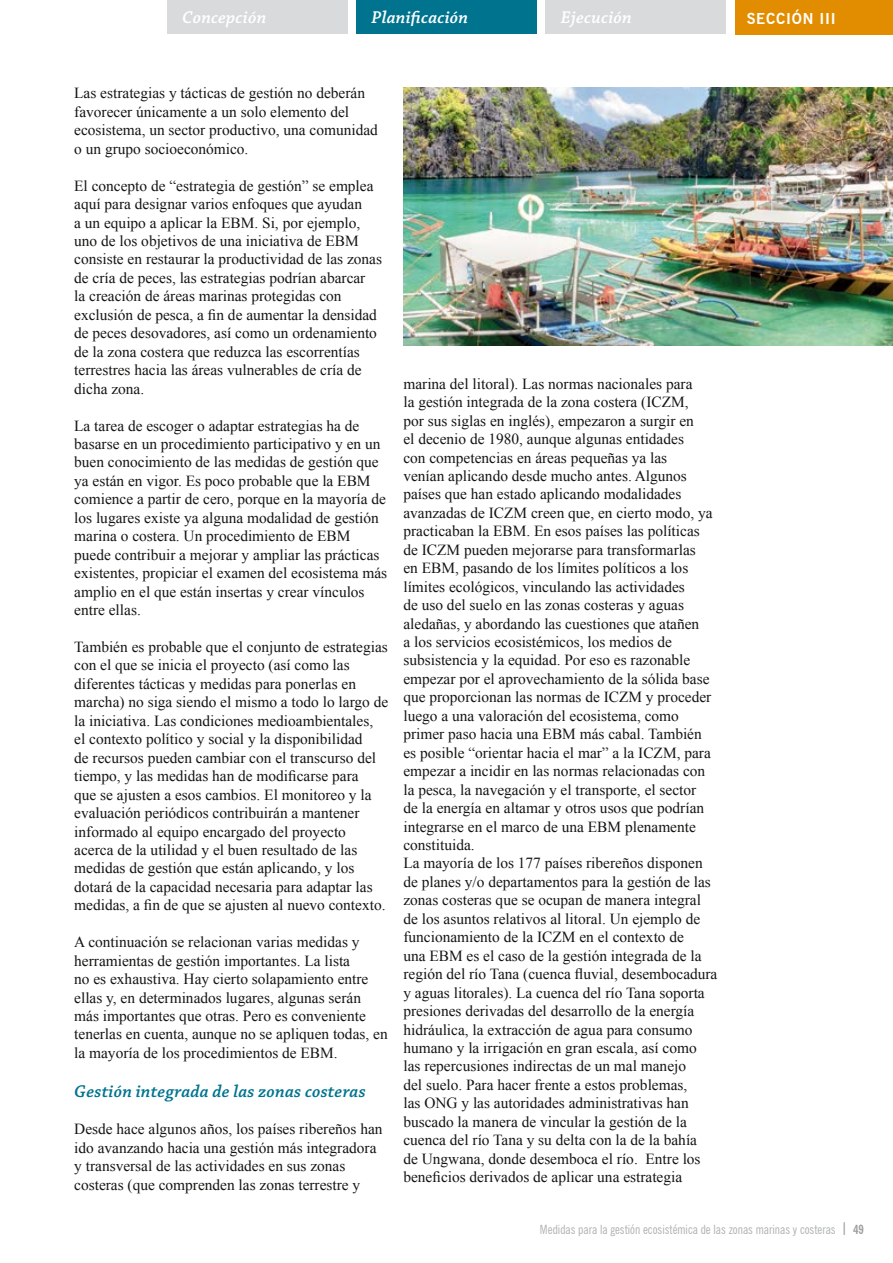
<style>
.page{position:relative;width:893px;height:1263px;background:#fff}
.page>*{position:absolute;margin:0;border:0;box-sizing:border-box;transform-origin:0 0}
._2nd_Tier_Title{font:italic 600 18px "Chaparral Pro";letter-spacing:.01em;color:#00748f}
.t1{font:italic 600 18px "Chaparral Pro";letter-spacing:.01em;color:#fff}
.Basic_Content_-_ES{font:15.3px/18.5px "Times New Roman";color:#151412}
.t2{font:700 15px "News Gothic BT";letter-spacing:.05em;color:#fff}
.t3{font:condensed 12.75px "News Gothic BT";color:#b0b2b4}
.s1{font-weight:700;color:#9c9d9f}
</style>
<div class="page">
<div style="left:735px;top:0;width:158px;height:34px;background:#e28d00"></div>
<div style="left:167px;top:0;width:180px;height:34px;background:#d8dadb"></div>
<div style="left:356px;top:0;width:180px;height:34px;background:#00748f"></div>
<div style="left:546px;top:0;width:180px;height:34px;background:#d8dadb"></div>
<img style="left:403px;top:88px;width:490px;height:257px">
<p class="t1" style="left:182px;top:7px;width:86px">Concepción</p>
<p class="t1" style="left:371px;top:7px;width:98px">Planificación</p>
<p class="t1" style="left:561px;top:7px;width:72px">Ejecución</p>
<p class="t2" style="left:747px;top:10px;width:90px">SECCIÓN III</p>
<p class="Basic_Content_-_ES" style="left:74px;top:84px;width:305px">Las estrategias y tácticas de gestión no deberán favorecer únicamente a un solo elemento del ecosistema, un sector productivo, una comunidad o un grupo socioeconómico.</p>
<p class="Basic_Content_-_ES" style="left:74px;top:176px;width:309px">El concepto de “estrategia de gestión” se emplea aquí para designar varios enfoques que ayudan<br>a un equipo a aplicar la EBM. Si, por ejemplo, uno de los objetivos de una iniciativa de EBM consiste en restaurar la productividad de las zonas de cría de peces, las estrategias podrían abarcar<br>la creación de áreas marinas protegidas con exclusión de pesca, a fin de aumentar la densidad de peces desovadores, así como un ordenamiento de la zona costera que reduzca las escorrentías terrestres hacia las áreas vulnerables de cría de dicha zona.</p>
<p class="Basic_Content_-_ES" style="left:74px;top:416px;width:314px">La tarea de escoger o adaptar estrategias ha de basarse en un procedimiento participativo y en un buen conocimiento de las medidas de gestión que ya están en vigor. Es poco probable que la EBM comience a partir de cero, porque en la mayoría de los lugares existe ya alguna modalidad de gestión marina o costera. Un procedimiento de EBM puede contribuir a mejorar y ampliar las prácticas existentes, propiciar el examen del ecosistema más amplio en el que están insertas y crear vínculos entre ellas.</p>
<p class="Basic_Content_-_ES" style="left:74px;top:637px;width:315px">También es probable que el conjunto de estrategias con el que se inicia el proyecto (así como las diferentes tácticas y medidas para ponerlas en marcha) no siga siendo el mismo a todo lo largo de la iniciativa. Las condiciones medioambientales,<br>el contexto político y social y la disponibilidad<br>de recursos pueden cambiar con el transcurso del tiempo, y las medidas han de modificarse para<br>que se ajusten a esos cambios. El monitoreo y la evaluación periódicos contribuirán a mantener informado al equipo encargado del proyecto acerca de la utilidad y el buen resultado de las medidas de gestión que están aplicando, y los dotará de la capacidad necesaria para adaptar las medidas, a fin de que se ajusten al nuevo contexto.</p>
<p class="Basic_Content_-_ES" style="left:74px;top:933px;width:315px">A continuación se relacionan varias medidas y herramientas de gestión importantes. La lista<br>no es exhaustiva. Hay cierto solapamiento entre ellas y, en determinados lugares, algunas serán más importantes que otras. Pero es conveniente tenerlas en cuenta, aunque no se apliquen todas, en la mayoría de los procedimientos de EBM.</p>
<p class="_2nd_Tier_Title" style="left:74px;top:1081px;width:293px">Gestión integrada de las zonas costeras</p>
<p class="Basic_Content_-_ES" style="left:74px;top:1120px;width:310px">Desde hace algunos años, los países ribereños han ido avanzando hacia una gestión más integradora y transversal de las actividades en sus zonas costeras (que comprenden las zonas terrestre y</p>
<p class="Basic_Content_-_ES" style="left:403px;top:374px;width:311px">marina del litoral). Las normas nacionales para<br>la gestión integrada de la zona costera (ICZM, por sus siglas en inglés), empezaron a surgir en<br>el decenio de 1980, aunque algunas entidades<br>con competencias en áreas pequeñas ya las<br>venían aplicando desde mucho antes. Algunos países que han estado aplicando modalidades avanzadas de ICZM creen que, en cierto modo, ya practicaban la EBM. En esos países las políticas de ICZM pueden mejorarse para transformarlas en EBM, pasando de los límites políticos a los límites ecológicos, vinculando las actividades<br>de uso del suelo en las zonas costeras y aguas aledañas, y abordando las cuestiones que atañen<br>a los servicios ecosistémicos, los medios de subsistencia y la equidad. Por eso es razonable empezar por el aprovechamiento de la sólida base que proporcionan las normas de ICZM y proceder luego a una valoración del ecosistema, como primer paso hacia una EBM más cabal. También es posible “orientar hacia el mar” a la ICZM, para empezar a incidir en las normas relacionadas con la pesca, la navegación y el transporte, el sector de la energía en altamar y otros usos que podrían integrarse en el marco de una EBM plenamente constituida.</p>
<p class="Basic_Content_-_ES" style="left:403px;top:854px;width:316px">La mayoría de los 177 países ribereños disponen de planes y/o departamentos para la gestión de las zonas costeras que se ocupan de manera integral de los asuntos relativos al litoral. Un ejemplo de funcionamiento de la ICZM en el contexto de<br>una EBM es el caso de la gestión integrada de la región del río Tana (cuenca fluvial, desembocadura y aguas litorales). La cuenca del río Tana soporta presiones derivadas del desarrollo de la energía hidráulica, la extracción de agua para consumo humano y la irrigación en gran escala, así como las repercusiones indirectas de un mal manejo<br>del suelo. Para hacer frente a estos problemas,<br>las ONG y las autoridades administrativas han buscado la manera de vincular la gestión de la cuenca del río Tana y su delta con la de la bahía<br>de Ungwana, donde desemboca el río. Entre los beneficios derivados de aplicar una estrategia</p>
<p class="t3" style="left:540px;top:1221px;width:326px">Medidas para la gestión ecosistémica de las zonas marinas y costeras <span class="s1">| 49</span></p>
</div>
